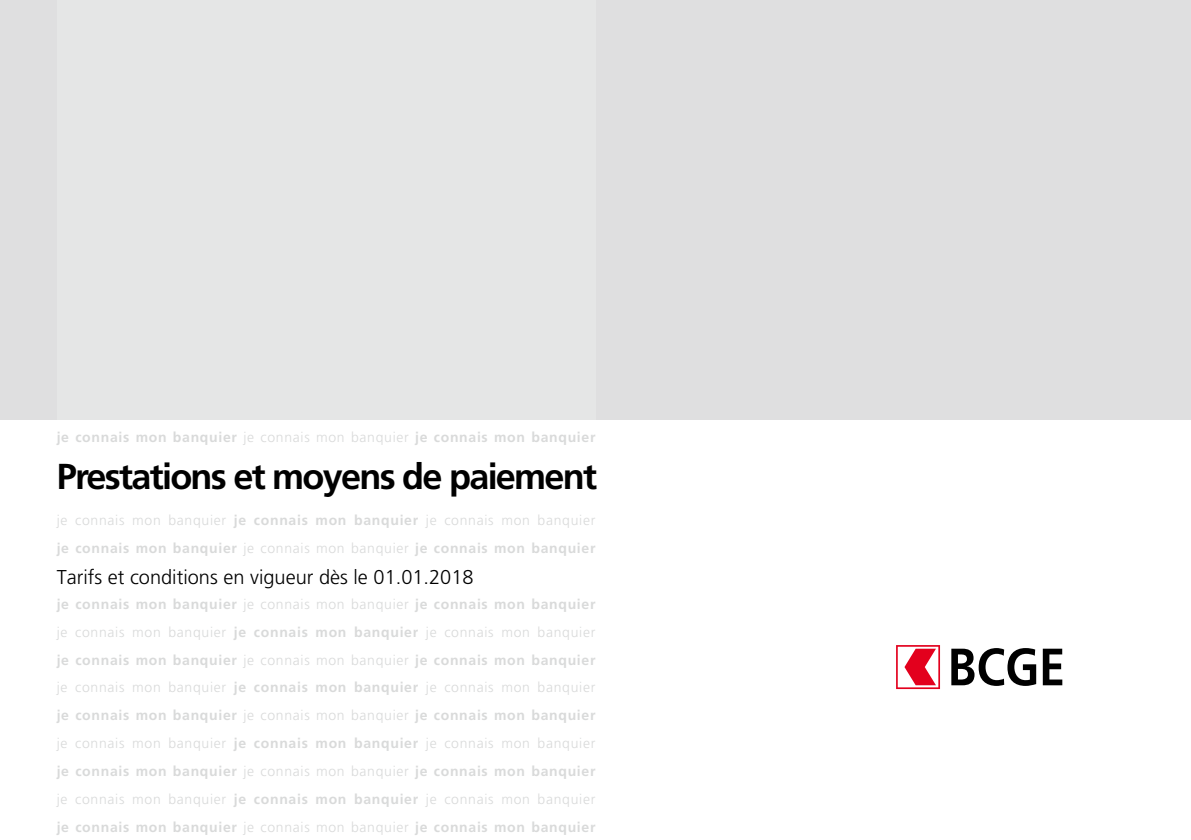
<style>
.page{position:relative;width:1191px;height:840px;background:#fff}
.page>*{position:absolute;margin:0;border:0;box-sizing:border-box;transform-origin:0 0}
.t1{font:700 36px "Frutiger LT Std";letter-spacing:-.05em;color:#000}
.t2{font:300 20px "Frutiger LT Std";color:#000}
.t3{font:700 14px/27.8px "Frutiger LT Std";letter-spacing:.05em;color:#d9dada;text-align:justify}
.t4{font:300 14px/27.8px "Frutiger LT Std";letter-spacing:.05em;color:#d9dada}
.s1{font-weight:300}
.s2{font-weight:700}
</style>
<div class="page">
<div style="left:0;top:0;width:1191px;height:420px;background:#dfdfe0"></div>
<div style="left:57px;top:0;width:538px;height:420px;background:#e5e6e6"></div>
<svg style="left:896px;top:645px;width:44px;height:43px"></svg>
<svg style="left:951px;top:648px;width:85px;height:37px"></svg>
<svg style="left:1042px;top:648px;width:20px;height:37px"></svg>
<p class="t3" style="left:57px;top:423px;width:540px">je connais mon banquier <span class="s1">je connais mon banquier</span> je connais mon banquier</p>
<h1 class="t1" style="left:57px;top:454px;width:542px">Prestations et moyens de paiement</h1>
<p class="t4" style="left:57px;top:506px;width:540px">je connais mon banquier <span class="s2">je connais mon banquier</span> je connais mon banquier <span class="s2">je connais mon banquier</span> je connais mon banquier <span class="s2">je connais mon banquier</span></p>
<h2 class="t2" style="left:57px;top:565px;width:418px">Tarifs et conditions en vigueur dès le 01.01.2018</h2>
<p class="t3" style="left:57px;top:589px;width:540px">je connais mon banquier <span class="s1">je connais mon banquier</span> je connais mon banquier <span class="s1">je connais mon banquier</span> je connais mon banquier <span class="s1">je connais mon banquier </span>je connais mon banquier <span class="s1">je connais mon banquier</span> je connais mon banquier <span class="s1">je connais mon banquier</span> je connais mon banquier <span class="s1">je connais mon banquier </span>je connais mon banquier <span class="s1">je connais mon banquier</span> je connais mon banquier <span class="s1">je connais mon banquier</span> je connais mon banquier <span class="s1">je connais mon banquier </span>je connais mon banquier <span class="s1">je connais mon banquier</span> je connais mon banquier <span class="s1">je connais mon banquier</span> je connais mon banquier <span class="s1">je connais mon banquier </span>je connais mon banquier <span class="s1">je connais mon banquier</span> je connais mon banquier</p>
</div>
